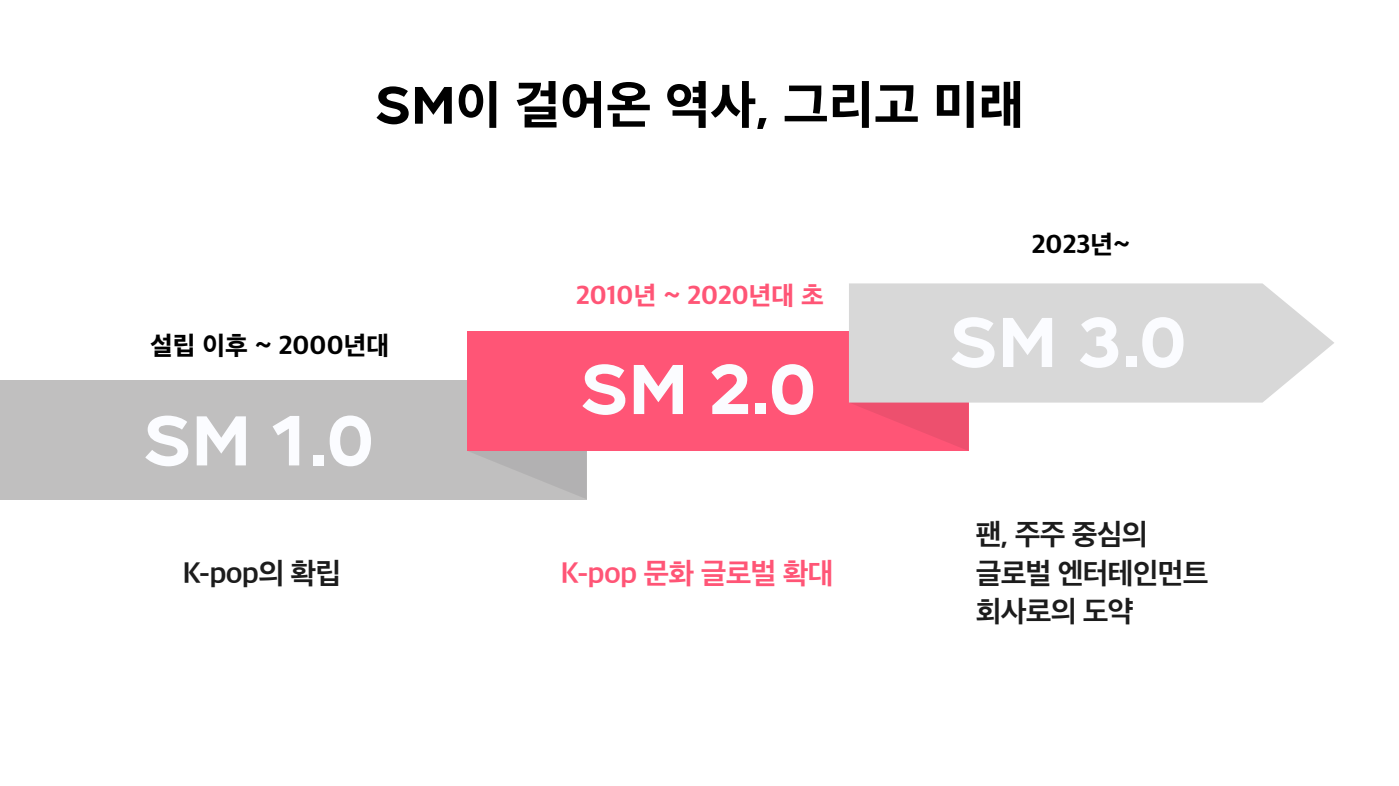
<style>
.page{position:relative;width:1399px;height:786px;background:#fff}
.page>*{position:absolute;margin:0;border:0;box-sizing:border-box;transform-origin:0 0}
.t1{font:700 70.17px "SMTOWNOTF";color:#fbfcff}
.t2{font:800 52.5px "Apple SD Gothic Neo";color:#000}
.t3{font:700 29.75px/38.5px "Apple SD Gothic Neo";letter-spacing:-.025em;color:#1c1c1c}
.t4{font:700 29.75px "Apple SD Gothic Neo";letter-spacing:-.025em;color:#ff5576}
.t5{font:800 26.25px "Apple SD Gothic Neo";color:#000}
.t6{font:800 26.25px "Apple SD Gothic Neo";letter-spacing:-.005em;color:#ff5576}
.s1{font-family:"SMTOWNOTF";font-weight:700}
</style>
<div class="page">
<div style="left:0;top:380px;width:587px;height:119px;background:#c0bfbf"></div>
<div style="left:467px;top:331px;width:501px;height:120px;background:#ff5576"></div>
<svg style="left:469px;top:451px;width:117px;height:47px"></svg>
<svg style="left:849px;top:283px;width:485px;height:119px;background:#dadada"></svg>
<svg style="left:849px;top:402px;width:119px;height:48px"></svg>
<h2 class="t2" style="left:375px;top:76px;width:650px"><span class="s1">SM</span>이 걸어온 역사, 그리고 미래</h2>
<p class="t6" style="left:576px;top:281px;width:249px">2010년 ~ 2020년대 초</p>
<p class="t5" style="left:1031px;top:230px;width:100px">2023년~</p>
<p class="t5" style="left:150px;top:331px;width:241px">설립 이후 ~ 2000년대</p>
<h1 class="t1" style="left:143px;top:409px;width:232px">SM 1.0</h1>
<h1 class="t1" style="left:580px;top:357px;width:238px">SM 2.0</h1>
<p class="t3" style="left:182px;top:556px;width:160px">K-pop의 확립</p>
<p class="t4" style="left:560px;top:557px;width:274px">K-pop 문화 글로벌 확대</p>
<h1 class="t1" style="left:949px;top:310px;width:239px">SM 3.0</h1>
<p class="t3" style="left:976px;top:516px;width:234px">팬, 주주 중심의 글로벌 엔터테인먼트 회사로의 도약</p>
</div>
